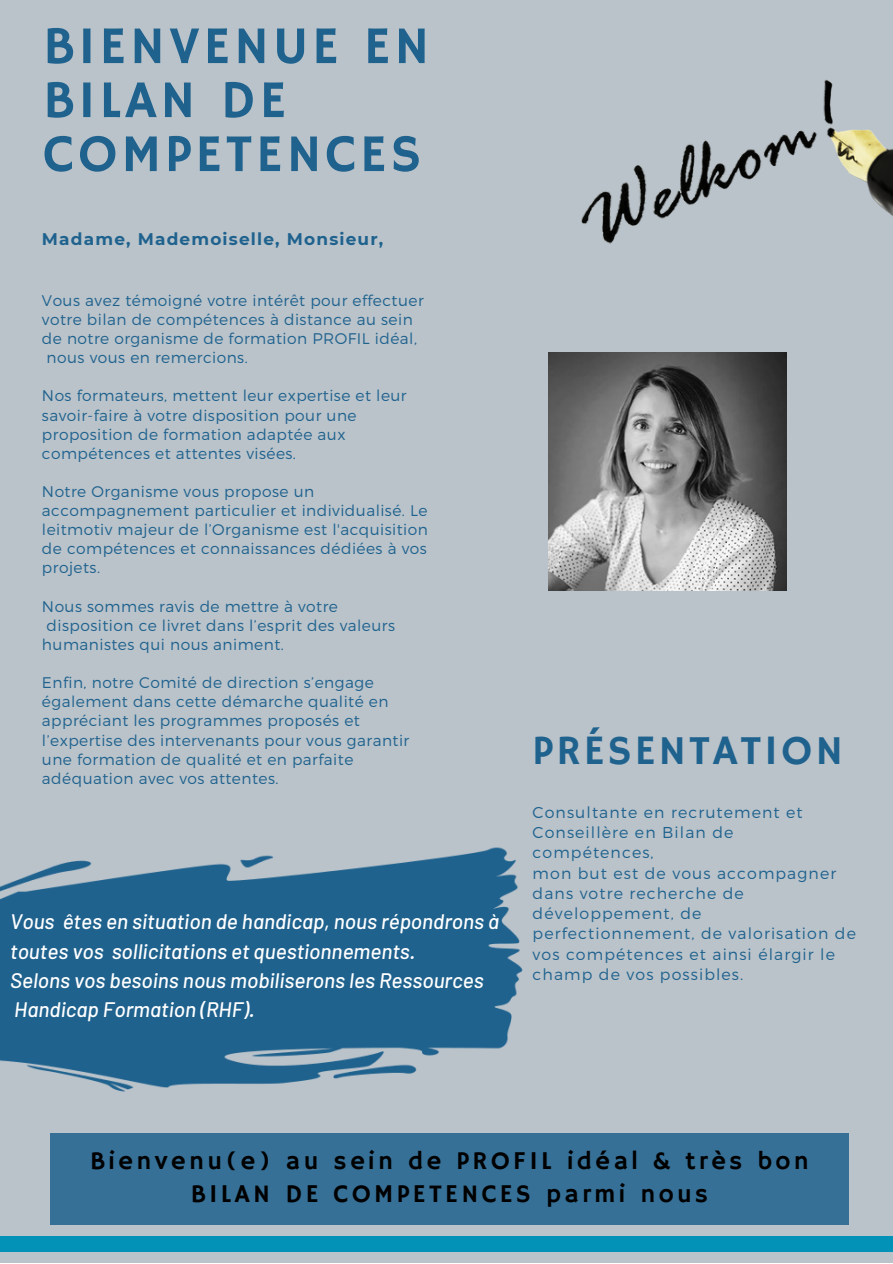
<style>
.page{position:relative;width:893px;height:1264px;background:#fff}
.page>*{position:absolute;margin:0;border:0;box-sizing:border-box;transform-origin:0 0}
.t1{font:53.1px/54px "Hammersmith One";letter-spacing:.07em;color:#1f628e}
.t2{font:41.7px "Hammersmith One";letter-spacing:.07em;color:#1f628e}
.t3{font:25.5px/32.5px "Hammersmith One";letter-spacing:.13em;color:#000;text-align:center}
.t4{font:italic 500 21px/29.2px "Barlow";color:#fff}
.t5{font:700 16.95px "Montserrat";letter-spacing:.07em;color:#1f628e}
.t6{font:300 15.75px/20.2px "Montserrat";letter-spacing:.07em;color:#1f628e}
.t7{font:300 15.45px/19px "Montserrat";letter-spacing:.03em;color:#1f628e}
</style>
<div class="page">
<div style="left:0;top:0;width:892px;height:1262px;background:#bac3ca"></div>
<img style="left:581px;top:79px;width:311px;height:165px">
<div style="left:0;top:1235px;width:892px;height:16px;background:#0292b7"></div>
<div style="left:50px;top:1133px;width:798px;height:91px;background:#367097"></div>
<img style="left:0;top:847px;width:523px;height:245px">
<img style="left:548px;top:353px;width:238px;height:237px">
<h1 class="t1" style="left:43px;top:21px;width:387px">BIENVENUE EN<br>BILAN DE<br>COMPETENCES</h1>
<p class="t5" style="left:42px;top:229px;width:343px">Madame, Mademoiselle, Monsieur,</p>
<p class="t7" style="left:42px;top:290px;width:383px">Vous avez témoigné votre intérêt pour effectuer</p>
<p class="t7" style="left:42px;top:309px;width:372px">votre bilan de compétences à distance au sein</p>
<p class="t7" style="left:42px;top:328px;width:376px">de notre organisme de formation PROFIL idéal,</p>
<p class="t7" style="left:47px;top:347px;width:203px">nous vous en remercions.</p>
<p class="t7" style="left:42px;top:385px;width:366px">Nos formateurs, mettent leur expertise et leur savoir-faire à votre disposition pour une proposition de formation adaptée aux compétences et attentes visées.</p>
<p class="t7" style="left:42px;top:481px;width:387px">Notre Organisme vous propose un accompagnement particulier et individualisé. Le leitmotiv majeur de l’Organisme est l'acquisition de compétences et connaissances dédiées à vos projets.</p>
<p class="t7" style="left:42px;top:596px;width:297px">Nous sommes ravis de mettre à votre</p>
<p class="t7" style="left:47px;top:615px;width:350px">disposition ce livret dans l’esprit des valeurs</p>
<p class="t7" style="left:42px;top:634px;width:243px">humanistes qui nous animent.</p>
<p class="t7" style="left:42px;top:672px;width:369px">Enfin, notre Comité de direction s’engage également dans cette démarche qualité en appréciant les programmes proposés et l’expertise des intervenants pour vous garantir une formation de qualité et en parfaite adéquation avec vos attentes.</p>
<h3 class="t4" style="left:10px;top:906px;width:490px">Vous êtes en situation de handicap, nous répondrons à toutes vos sollicitations et questionnements.<br>Selons vos besoins nous mobiliserons les Ressources Handicap Formation (RHF).</h3>
<h2 class="t2" style="left:532px;top:726px;width:312px">PRÉSENTATION</h2>
<p class="t6" style="left:532px;top:801px;width:325px">Consultante en recrutement et<br>Conseillère en Bilan de compétences,<br>mon but est de vous accompagner dans votre recherche de développement, de perfectionnement, de valorisation de vos compétences et ainsi élargir le champ de vos possibles.</p>
<h3 class="t3" style="left:90px;top:1145px;width:720px">Bienvenu(e) au sein de PROFIL idéal &amp; très bon<br>BILAN DE COMPETENCES parmi nous</h3>
</div>
